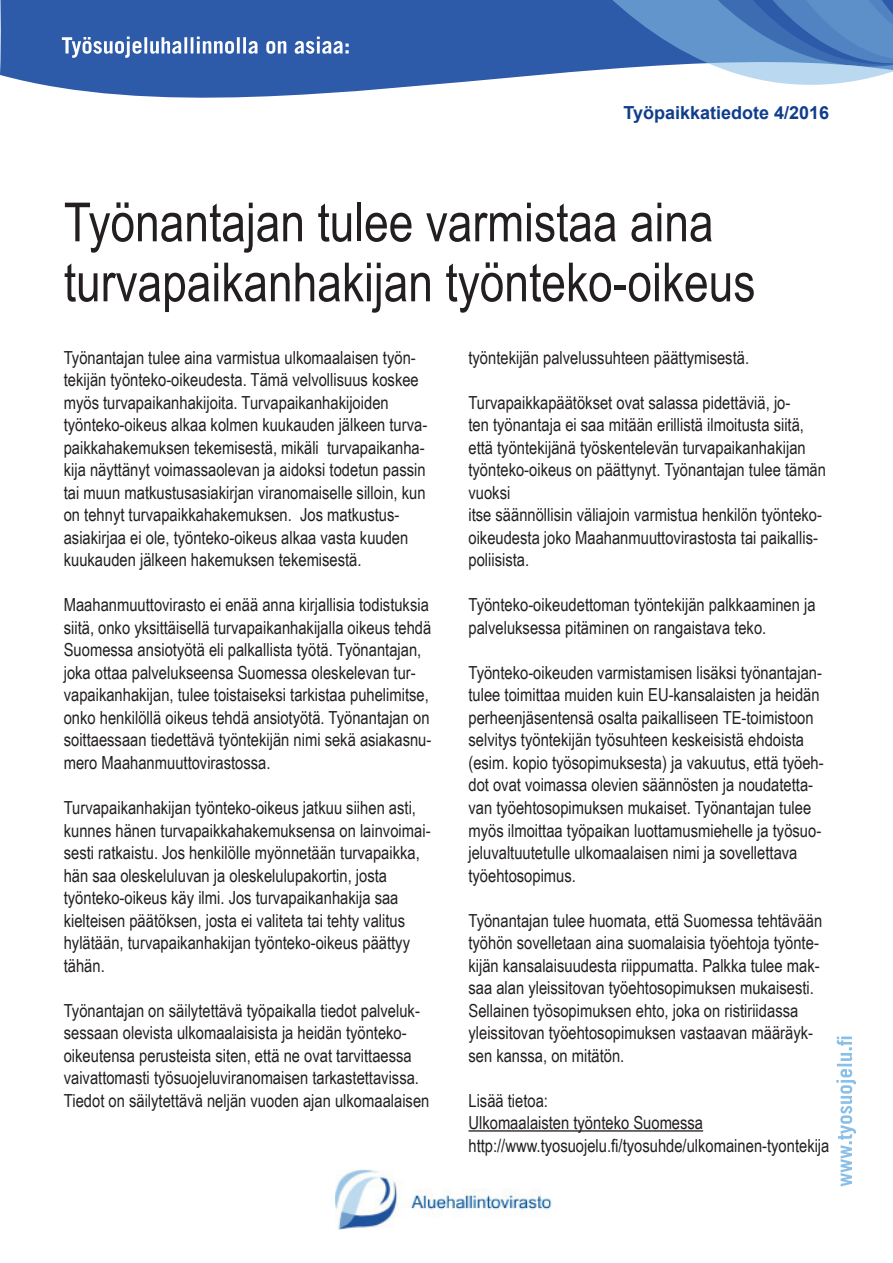
<style>
.page{position:relative;width:893px;height:1263px;background:#fff}
.page>*{position:absolute;margin:0;border:0;box-sizing:border-box;transform-origin:0 0}
.t1{font:54px/60px "Arial Narrow";color:#231f20}
.t2{font:18px/22.5px "Arial Narrow";color:#231f20}
.t3{font:700 18px "Arial";color:#103d8c}
</style>
<div class="page">
<svg style="left:0;top:0;width:489px;height:98px;background:#3e69b0"></svg>
<div style="left:489px;top:0;width:98px;height:80px;background:#2d5ba9"></div>
<svg style="left:587px;top:0;width:306px;height:85px;background:#6e96cb"></svg>
<hr style="left:468px;top:1130px;width:235px;height:1px;background:#231f20">
<svg style="left:836px;top:1036px;width:20px;height:150px"></svg>
<img style="left:336px;top:1169px;width:216px;height:61px">
<svg style="left:62px;top:37px;width:287px;height:21px"></svg>
<p class="t3" style="left:623px;top:101px;width:207px">Työpaikkatiedote 4/2016</p>
<h1 class="t1" style="left:64px;top:190px;width:693px">Työnantajan tulee varmistaa aina turvapaikanhakijan työnteko-oikeus</h1>
<p class="t2" style="left:64px;top:346px;width:365px">Työnantajan tulee aina varmistua ulkomaalaisen työn&shy;tekijän työnteko-oikeudesta. Tämä velvollisuus koskee myös turvapaikanhakijoita. Turvapaikanhakijoiden työnteko-oikeus alkaa kolmen kuukauden jälkeen turva&shy;paikkahakemuksen tekemisestä, mikäli turvapaikanha&shy;kija näyttänyt voimassaolevan ja aidoksi todetun passin tai muun matkustusasiakirjan viranomaiselle silloin, kun on tehnyt turvapaikkahakemuksen. Jos matkustus&shy;asiakirjaa ei ole, työnteko-oikeus alkaa vasta kuuden kuukauden jälkeen hakemuksen tekemisestä.</p>
<p class="t2" style="left:64px;top:593px;width:369px">Maahanmuuttovirasto ei enää anna kirjallisia todistuksia siitä, onko yksittäisellä turvapaikanhakijalla oikeus tehdä Suomessa ansiotyötä eli palkallista työtä. Työnantajan, joka ottaa palvelukseensa Suomessa oleskelevan tur&shy;vapaikanhakijan, tulee toistaiseksi tarkistaa puhelimitse, onko henkilöllä oikeus tehdä ansiotyötä. Työnantajan on soittaessaan tiedettävä työntekijän nimi sekä asiakasnu&shy;mero Maahanmuuttovirastossa.</p>
<p class="t2" style="left:64px;top:796px;width:368px">Turvapaikanhakijan työnteko-oikeus jatkuu siihen asti, kunnes hänen turvapaikkahakemuksensa on lainvoimai&shy;sesti ratkaistu. Jos henkilölle myönnetään turvapaikka, hän saa oleskeluluvan ja oleskelulupakortin, josta työnteko-oikeus käy ilmi. Jos turvapaikanhakija saa kielteisen päätöksen, josta ei valiteta tai tehty valitus hylätään, turvapaikanhakijan työnteko-oikeus päättyy tähän.</p>
<p class="t2" style="left:64px;top:998px;width:367px">Työnantajan on säilytettävä työpaikalla tiedot palveluk&shy;sessaan olevista ulkomaalaisista ja heidän työnteko&shy;oikeutensa perusteista siten, että ne ovat tarvittaessa vaivattomasti työsuojeluviranomaisen tarkastettavissa.<br>Tiedot on säilytettävä neljän vuoden ajan ulkomaalaisen</p>
<p class="t2" style="left:468px;top:346px;width:282px">työntekijän palvelussuhteen päättymisestä.</p>
<p class="t2" style="left:468px;top:391px;width:359px">Turvapaikkapäätökset ovat salassa pidettäviä, jo-<br>ten työnantaja ei saa mitään erillistä ilmoitusta siitä, että työntekijänä työskentelevän turvapaikanhakijan työnteko-oikeus on päättynyt. Työnantajan tulee tämän vuoksi<br>itse säännöllisin väliajoin varmistua henkilön työnteko&shy;oikeudesta joko Maahanmuuttovirastosta tai paikallis&shy;poliisista.</p>
<p class="t2" style="left:468px;top:593px;width:349px">Työnteko-oikeudettoman työntekijän palkkaaminen ja palveluksessa pitäminen on rangaistava teko.</p>
<p class="t2" style="left:468px;top:661px;width:357px">Työnteko-oikeuden varmistamisen lisäksi työnantajan&shy;tulee toimittaa muiden kuin EU-kansalaisten ja heidän perheenjäsentensä osalta paikalliseen TE-toimistoon selvitys työntekijän työsuhteen keskeisistä ehdoista (esim. kopio työsopimuksesta) ja vakuutus, että työeh&shy;dot ovat voimassa olevien säännösten ja noudatetta&shy;van työehtosopimuksen mukaiset. Työnantajan tulee myös ilmoittaa työpaikan luottamusmiehelle ja työsuo&shy;jeluvaltuutetulle ulkomaalaisen nimi ja sovellettava työehtosopimus.</p>
<p class="t2" style="left:468px;top:908px;width:355px">Työnantajan tulee huomata, että Suomessa tehtävään työhön sovelletaan aina suomalaisia työehtoja työnte&shy;kijän kansalaisuudesta riippumatta. Palkka tulee mak&shy;saa alan yleissitovan työehtosopimuksen mukaisesti.<br>Sellainen työsopimuksen ehto, joka on ristiriidassa yleissitovan työehtosopimuksen vastaavan määräyk&shy;sen kanssa, on mitätön.</p>
<p class="t2" style="left:468px;top:1088px;width:362px">Lisää tietoa:<br>Ulkomaalaisten työnteko Suomessa http://www.tyosuojelu.fi/tyosuhde/ulkomainen-tyontekija</p>
</div>
